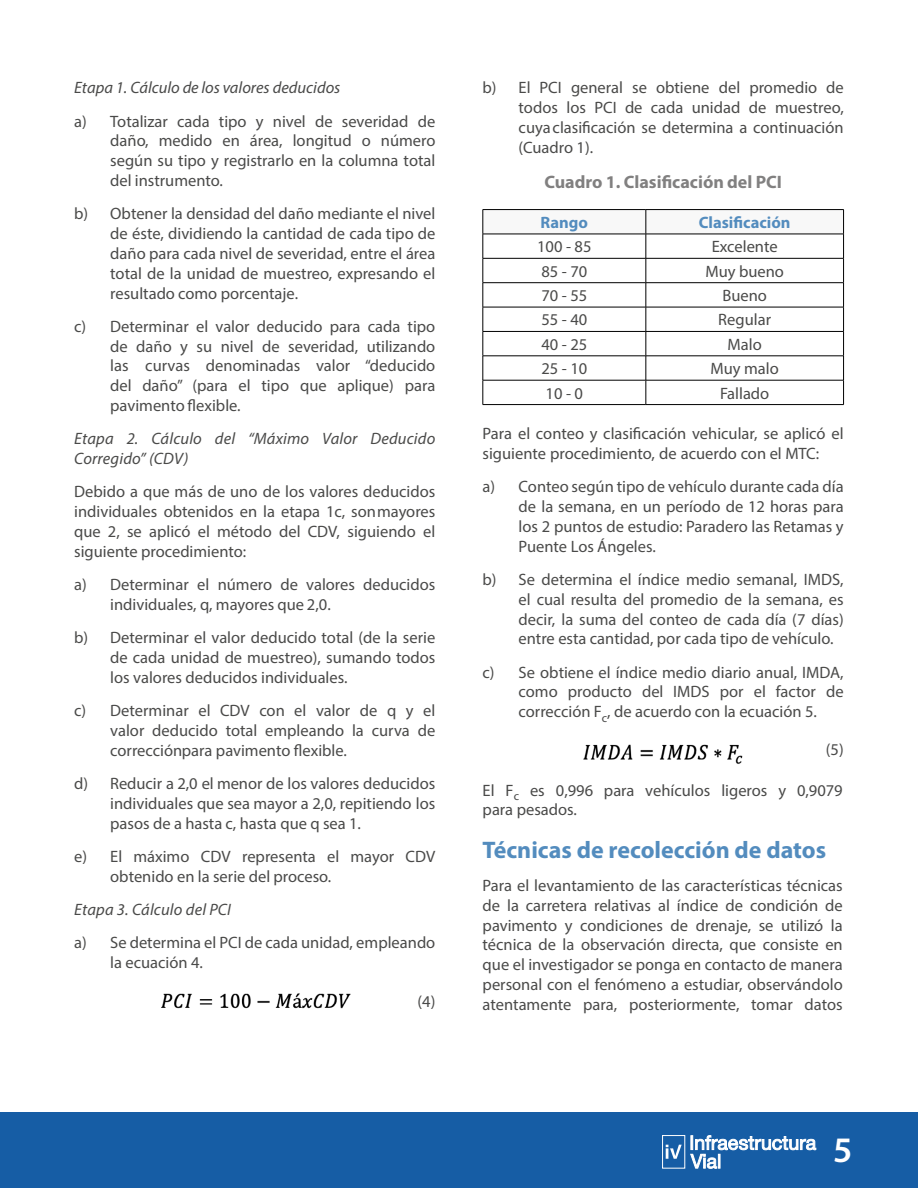
<style>
.page{position:relative;width:918px;height:1188px;background:#fff}
.page>*{position:absolute;margin:0;border:0;box-sizing:border-box;transform-origin:0 0}
.t1{font:600 36px "Myriad Pro";color:#fff}
.t2{font:700 24px "Myriad Pro";color:#538cbe}
.t3{font:700 18px "Myriad Pro";color:#818080}
.t4{font:16.5px/19.8px "Myriad Pro";color:#4a4a49;text-align:justify}
.t5{font:italic 16.5px/19.8px "Myriad Pro";letter-spacing:.01em;color:#4a4a49}
.t6{font:700 16.5px "Myriad Pro";color:#538cbe}
</style>
<div class="page">
<div style="left:0;top:1112px;width:918px;height:76px;background:#165da5"></div>
<svg style="left:666px;top:1145px;width:16px;height:14px"></svg>
<svg style="left:690px;top:1135px;width:126px;height:34px"></svg>
<div style="left:662px;top:1135px;width:23px;height:34px;border:1px solid #fff"></div>
<img style="left:161px;top:993px;width:190px;height:16px">
<hr style="left:483px;top:209px;width:163px;height:1px;background:#000">
<hr style="left:646px;top:209px;width:198px;height:1px;background:#000">
<svg style="left:483px;top:210px;width:361px;height:194px"></svg>
<hr style="left:483px;top:404px;width:163px;height:1px;background:#000">
<hr style="left:646px;top:404px;width:198px;height:1px;background:#000">
<img style="left:583px;top:744px;width:160px;height:20px">
<p class="t5" style="left:74px;top:78px;width:268px">Etapa 1. Cálculo de los valores deducidos</p>
<p class="t4" style="left:110px;top:111px;width:327px;text-indent:-36px">a) Totalizar cada tipo y nivel de severidad de daño, medido en área, longitud o número según su tipo y registrarlo en la columna total del instrumento.</p>
<p class="t4" style="left:110px;top:204px;width:327px;text-indent:-36px">b) Obtener la densidad del daño mediante el nivel de éste, dividiendo la cantidad de cada tipo de daño para cada nivel de severidad, entre el área total de la unidad de muestreo, expresando el resultado como porcentaje.</p>
<p class="t4" style="left:110px;top:316px;width:327px;text-indent:-36px">c) Determinar el valor deducido para cada tipo de daño y su nivel de severidad, utilizando las curvas denominadas valor “deducido del daño” (para el tipo que aplique) para pavimento flexible.</p>
<p class="t5" style="left:74px;top:429px;width:363px">Etapa 2. Cálculo del “Máximo Valor Deducido<br>Corregido” (CDV)</p>
<p class="t4" style="left:74px;top:482px;width:363px">Debido a que más de uno de los valores deducidos individuales obtenidos en la etapa 1c, son mayores que 2, se aplicó el método del CDV, siguiendo el siguiente procedimiento:</p>
<p class="t4" style="left:110px;top:574px;width:327px;text-indent:-36px">a) Determinar el número de valores deducidos individuales, q, mayores que 2,0.</p>
<p class="t4" style="left:110px;top:628px;width:327px;text-indent:-36px">b) Determinar el valor deducido total (de la serie de cada unidad de muestreo), sumando todos los valores deducidos individuales.</p>
<p class="t4" style="left:110px;top:700px;width:327px;text-indent:-36px">c) Determinar el CDV con el valor de q y el valor deducido total empleando la curva de corrección para pavimento flexible.</p>
<p class="t4" style="left:110px;top:773px;width:327px;text-indent:-36px">d) Reducir a 2,0 el menor de los valores deducidos individuales que sea mayor a 2,0, repitiendo los pasos de a hasta c, hasta que q sea 1.</p>
<p class="t4" style="left:110px;top:846px;width:327px;text-indent:-36px">e) El máximo CDV representa el mayor CDV obtenido en la serie del proceso.</p>
<p class="t5" style="left:74px;top:899px;width:158px">Etapa 3. Cálculo del PCI</p>
<p class="t4" style="left:110px;top:933px;width:327px;text-indent:-36px">a) Se determina el PCI de cada unidad, empleando la ecuación 4.</p>
<p class="t4" style="left:418px;top:991px;width:19px">(4)</p>
<p class="t4" style="left:519px;top:78px;width:327px;text-indent:-36px">b) El PCI general se obtiene del promedio de todos los PCI de cada unidad de muestreo, cuya clasificación se determina a continuación (Cuadro 1).</p>
<p class="t3" style="left:544px;top:170px;width:239px">Cuadro 1. Clasificación del PCI</p>
<p class="t6" style="left:541px;top:212px;width:49px">Rango</p>
<p class="t6" style="left:699px;top:212px;width:93px">Clasificación</p>
<p class="t4" style="left:537px;top:237px;width:56px">100 - 85</p>
<p class="t4" style="left:712px;top:237px;width:67px">Excelente</p>
<p class="t4" style="left:541px;top:261px;width:47px">85 - 70</p>
<p class="t4" style="left:705px;top:261px;width:80px">Muy bueno</p>
<p class="t4" style="left:541px;top:285px;width:47px">70 - 55</p>
<p class="t4" style="left:722px;top:285px;width:46px">Bueno</p>
<p class="t4" style="left:541px;top:310px;width:47px">55 - 40</p>
<p class="t4" style="left:718px;top:310px;width:54px">Regular</p>
<p class="t4" style="left:541px;top:334px;width:47px">40 - 25</p>
<p class="t4" style="left:728px;top:334px;width:36px">Malo</p>
<p class="t4" style="left:541px;top:358px;width:47px">25 - 10</p>
<p class="t4" style="left:711px;top:358px;width:70px">Muy malo</p>
<p class="t4" style="left:546px;top:383px;width:39px">10 - 0</p>
<p class="t4" style="left:720px;top:383px;width:51px">Fallado</p>
<p class="t4" style="left:483px;top:423px;width:363px">Para el conteo y clasificación vehicular, se aplicó el siguiente procedimiento, de acuerdo con el MTC:</p>
<p class="t4" style="left:519px;top:477px;width:327px;text-indent:-36px">a) Conteo según tipo de vehículo durante cada día de la semana, en un período de 12 horas para los 2 puntos de estudio: Paradero las Retamas y Puente Los Ángeles.</p>
<p class="t4" style="left:519px;top:569px;width:327px;text-indent:-36px">b) Se determina el índice medio semanal, IMDS, el cual resulta del promedio de la semana, es decir, la suma del conteo de cada día (7 días) entre esta cantidad, por cada tipo de vehículo.</p>
<p class="t4" style="left:519px;top:662px;width:327px;text-indent:-36px">c) Se obtiene el índice medio diario anual, IMDA, como producto del IMDS por el factor de corrección F<sub>c</sub>, de acuerdo con la ecuación 5.</p>
<p class="t4" style="left:826px;top:740px;width:19px">(5)</p>
<p class="t4" style="left:483px;top:780px;width:362px">El F<sub>c</sub> es 0,996 para vehículos ligeros y 0,9079 para pesados.</p>
<h2 class="t2" style="left:483px;top:834px;width:345px">Técnicas de recolección de datos</h2>
<p class="t4" style="left:483px;top:875px;width:362px">Para el levantamiento de las características técnicas de la carretera relativas al índice de condición de pavimento y condiciones de drenaje, se utilizó la técnica de la observación directa, que consiste en que el investigador se ponga en contacto de manera personal con el fenómeno a estudiar, observándolo atentamente para, posteriormente, tomar datos</p>
<h1 class="t1" style="left:833px;top:1127px;width:21px">5</h1>
</div>
